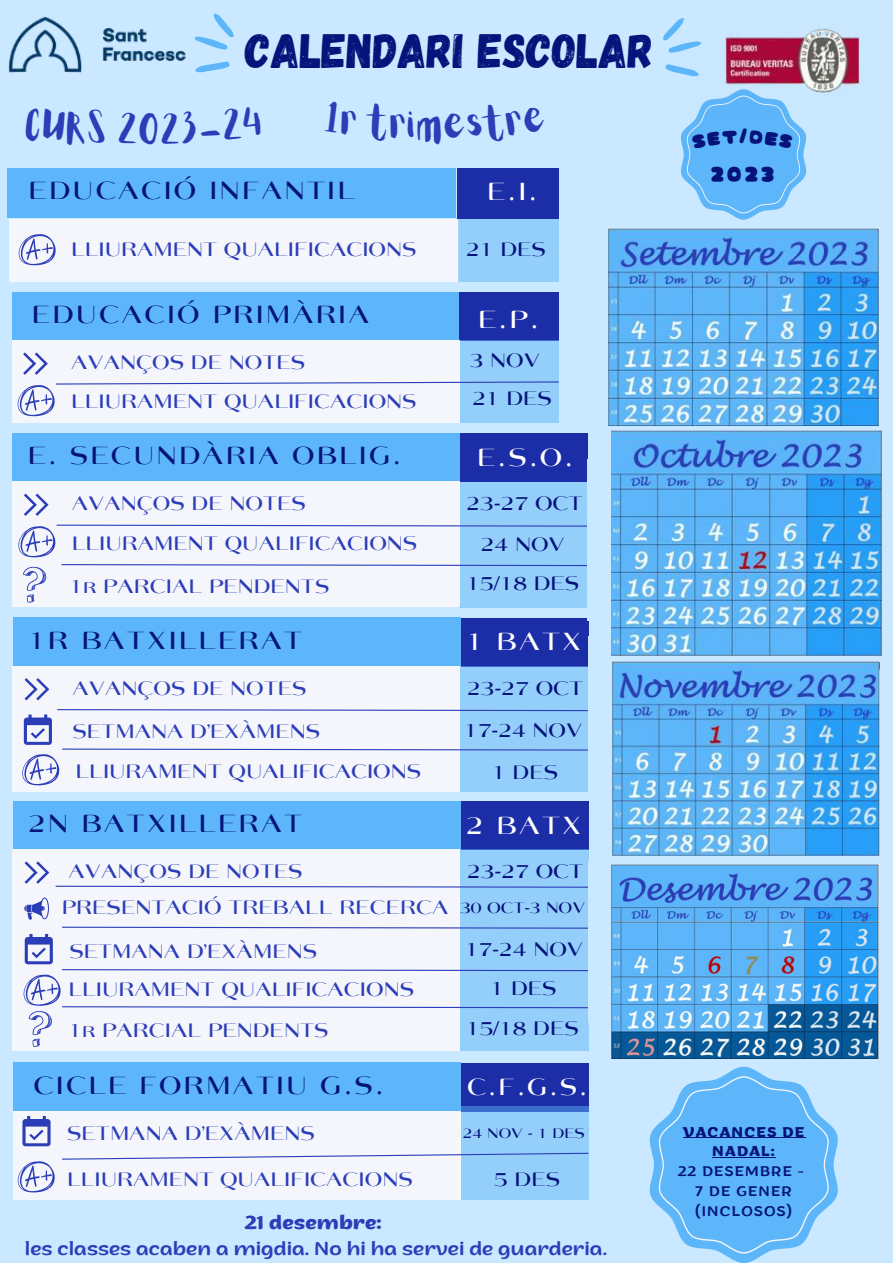
<style>
.page{position:relative;width:893px;height:1264px;background:#fff}
.page>*{position:absolute;margin:0;border:0;box-sizing:border-box;transform-origin:0 0}
.t1{font:48.15px "Gagalin";color:#05137b}
.t2{font:35.25px "Aloja Extended";color:#2c3db8}
.t3{font:26.85px "Angelica";letter-spacing:.08em;color:#05137b}
.t4{font:26.85px "Angelica";letter-spacing:.08em;color:#fff}
.t5{font:25.35px "Angelica";color:#fff}
.t6{font:21px "Angelica";color:#2c3db8}
.t7{font:21px "Angelica";color:#05137b}
.t8{font:19.95px "Ame Chan Pop Maru TTF";color:#05137b}
.t9{font:19.2px "Ame Chan Pop Maru TTF";color:#05137b}
.t10{font:18.9px "ZT Arturo";color:#2c3db8}
.t11{font:700 18.9px "ZT Arturo";color:#2c3db8}
.t12{font:15px "Angelica";color:#05137b}
.t13{font:14.25px/19.8px "ZT Arturo";letter-spacing:.08em;color:#05137b;text-align:center}
.t14{font:700 14.25px/19.8px "ZT Arturo";letter-spacing:.08em;color:#05137b;text-align:center}
.s1{font-size:16.5px;color:#05137b}
</style>
<div class="page">
<div style="left:0;top:0;width:892px;height:1262px;background:#cae8ff"></div>
<div style="left:12px;top:292px;width:447px;height:48px;background:#5cb6f9"></div>
<div style="left:459px;top:292px;width:100px;height:49px;background:#1c2da8"></div>
<svg style="left:663px;top:18px;width:26px;height:58px"></svg>
<svg style="left:194px;top:13px;width:40px;height:59px"></svg>
<div style="left:458px;top:341px;width:101px;height:82px;background:#94cffc"></div>
<div style="left:12px;top:341px;width:447px;height:82px;background:#f4f6fc"></div>
<svg style="left:23px;top:352px;width:25px;height:23px"></svg>
<img style="left:8px;top:17px;width:178px;height:56px">
<img style="left:689px;top:28px;width:171px;height:66px">
<svg style="left:17px;top:381px;width:542px;height:35px"></svg>
<div style="left:9px;top:219px;width:449px;height:63px;background:#f4f6fc"></div>
<div style="left:458px;top:219px;width:101px;height:62px;background:#94cffc"></div>
<div style="left:7px;top:168px;width:449px;height:50px;background:#5cb6f9"></div>
<div style="left:457px;top:168px;width:102px;height:51px;background:#1c2da8"></div>
<svg style="left:18px;top:234px;width:38px;height:31px"></svg>
<div style="left:13px;top:617px;width:448px;height:49px;background:#5cb6f9"></div>
<div style="left:461px;top:617px;width:127px;height:49px;background:#1c2da8"></div>
<div style="left:460px;top:666px;width:128px;height:126px;background:#94cffc"></div>
<div style="left:12px;top:666px;width:448px;height:125px;background:#f4f6fc"></div>
<svg style="left:25px;top:678px;width:24px;height:22px"></svg>
<svg style="left:22px;top:709px;width:566px;height:76px"></svg>
<div style="left:13px;top:1062px;width:448px;height:49px;background:#5cb6f9"></div>
<div style="left:461px;top:1062px;width:127px;height:49px;background:#1c2da8"></div>
<svg style="left:461px;top:1106px;width:127px;height:93px;background:#8dc8f8"></svg>
<div style="left:13px;top:1111px;width:448px;height:89px;background:#f4f6fc"></div>
<svg style="left:62px;top:1152px;width:527px;height:8px"></svg>
<svg style="left:17px;top:1161px;width:38px;height:31px"></svg>
<svg style="left:22px;top:1116px;width:29px;height:30px"></svg>
<div style="left:12px;top:433px;width:448px;height:48px;background:#5cb6f9"></div>
<div style="left:460px;top:433px;width:127px;height:49px;background:#1c2da8"></div>
<div style="left:459px;top:482px;width:128px;height:126px;background:#94cffc"></div>
<div style="left:12px;top:481px;width:447px;height:126px;background:#f4f6fc"></div>
<svg style="left:23px;top:566px;width:24px;height:36px"></svg>
<svg style="left:24px;top:493px;width:25px;height:23px"></svg>
<svg style="left:18px;top:524px;width:569px;height:33px"></svg>
<svg style="left:61px;top:563px;width:526px;height:3px"></svg>
<div style="left:587px;top:459px;width:63px;height:162px;background:#cae8ff"></div>
<div style="left:13px;top:801px;width:448px;height:48px;background:#5cb6f9"></div>
<div style="left:461px;top:801px;width:127px;height:48px;background:#1c2da8"></div>
<div style="left:460px;top:849px;width:128px;height:202px;background:#94cffc"></div>
<div style="left:12px;top:849px;width:448px;height:201px;background:#f4f6fc"></div>
<svg style="left:24px;top:897px;width:25px;height:23px"></svg>
<svg style="left:25px;top:861px;width:563px;height:27px"></svg>
<svg style="left:23px;top:926px;width:566px;height:120px"></svg>
<div style="left:588px;top:861px;width:62px;height:162px;background:#cae8ff"></div>
<svg style="left:649px;top:1066px;width:189px;height:196px"></svg>
<hr style="left:683px;top:1137px;width:122px;height:1px;background:#05137b">
<hr style="left:712px;top:1157px;width:64px;height:1px;background:#05137b">
<img style="left:608px;top:228px;width:270px;height:197px">
<img style="left:611px;top:430px;width:269px;height:225px">
<img style="left:612px;top:661px;width:267px;height:195px">
<img style="left:611px;top:864px;width:267px;height:194px">
<svg style="left:681px;top:89px;width:126px;height:131px"></svg>
<h2 class="t2" style="left:140px;top:111px;width:23px">0</h2>
<h1 class="t1" style="left:245px;top:21px;width:410px">CALENDARI ESCOLAR</h1>
<h2 class="t2" style="left:417px;top:105px;width:28px">m</h2>
<p class="t3" style="left:29px;top:173px;width:328px">EDUCACIÓ INFANTIL</p>
<p class="t4" style="left:487px;top:173px;width:52px">E.I.</p>
<p class="t6" style="left:71px;top:234px;width:347px">LLIURAMENT QUALIFICACIONS</p>
<p class="t7" style="left:466px;top:235px;width:81px">21 DES</p>
<p class="t3" style="left:32px;top:296px;width:339px">EDUCACIÓ PRIMÀRIA</p>
<p class="t4" style="left:478px;top:301px;width:62px">E.P.</p>
<p class="t6" style="left:71px;top:348px;width:236px">AVANÇOS DE NOTES</p>
<p class="t7" style="left:469px;top:346px;width:72px">3 NOV</p>
<p class="t6" style="left:71px;top:387px;width:347px">LLIURAMENT QUALIFICACIONS</p>
<p class="t7" style="left:472px;top:384px;width:81px">21 DES</p>
<p class="t3" style="left:28px;top:437px;width:375px">E. SECUNDÀRIA OBLIG.</p>
<p class="t4" style="left:477px;top:439px;width:97px">E.S.O.</p>
<p class="t6" style="left:72px;top:489px;width:236px">AVANÇOS DE NOTES</p>
<p class="t7" style="left:466px;top:489px;width:117px">23-27 OCT</p>
<p class="t6" style="left:72px;top:529px;width:347px">LLIURAMENT QUALIFICACIONS</p>
<p class="t7" style="left:481px;top:530px;width:85px">24 NOV</p>
<p class="t6" style="left:69px;top:572px;width:261px">1r PARCIAL PENDENTS</p>
<p class="t7" style="left:466px;top:569px;width:114px">15/18 DES</p>
<p class="t3" style="left:28px;top:622px;width:275px">1R BATXILLERAT</p>
<p class="t4" style="left:466px;top:623px;width:117px">1 BATX</p>
<p class="t6" style="left:72px;top:673px;width:236px">AVANÇOS DE NOTES</p>
<p class="t7" style="left:467px;top:673px;width:117px">23-27 OCT</p>
<p class="t6" style="left:72px;top:717px;width:249px">SETMANA D’EXÀMENS</p>
<p class="t7" style="left:464px;top:715px;width:120px">17-24 NOV</p>
<p class="t6" style="left:76px;top:757px;width:347px">LLIURAMENT QUALIFICACIONS</p>
<p class="t7" style="left:492px;top:757px;width:67px">1 DES</p>
<p class="t3" style="left:28px;top:805px;width:275px">2N BATXILLERAT</p>
<p class="t4" style="left:466px;top:806px;width:117px">2 BATX</p>
<p class="t6" style="left:68px;top:857px;width:236px">AVANÇOS DE NOTES</p>
<p class="t7" style="left:467px;top:857px;width:117px">23-27 OCT</p>
<p class="t6" style="left:62px;top:893px;width:525px">PRESENTACIÓ TREBALL RECERCA <span class="s1">30 OCT-3 NOV</span></p>
<p class="t6" style="left:69px;top:937px;width:249px">SETMANA D’EXÀMENS</p>
<p class="t7" style="left:465px;top:935px;width:120px">17-24 NOV</p>
<p class="t6" style="left:68px;top:974px;width:347px">LLIURAMENT QUALIFICACIONS</p>
<p class="t7" style="left:490px;top:974px;width:67px">1 DES</p>
<p class="t6" style="left:68px;top:1016px;width:261px">1r PARCIAL PENDENTS</p>
<p class="t7" style="left:466px;top:1013px;width:114px">15/18 DES</p>
<p class="t3" style="left:33px;top:1066px;width:352px">CICLE FORMATIU G.S.</p>
<p class="t5" style="left:467px;top:1069px;width:122px">C.F.G.S.</p>
<p class="t6" style="left:67px;top:1118px;width:249px">SETMANA D’EXÀMENS</p>
<p class="t12" style="left:463px;top:1122px;width:124px">24 NOV - 1 DES</p>
<p class="t6" style="left:67px;top:1165px;width:347px">LLIURAMENT QUALIFICACIONS</p>
<p class="t7" style="left:494px;top:1164px;width:67px">5 DES</p>
<p class="t11" style="left:245px;top:1209px;width:138px">21 desembre:</p>
<p class="t10" style="left:25px;top:1235px;width:583px">les classes acaben a migdia. No hi ha servei de guarderia.</p>
<p class="t9" style="left:739px;top:126px;width:10px">/</p>
<p class="t8" style="left:710px;top:164px;width:66px">2023</p>
<p class="t14" style="left:683px;top:1121px;width:123px">VACANCES DE<br>NADAL:</p>
<p class="t13" style="left:678px;top:1161px;width:128px">22 DESEMBRE -<br>7 DE GENER (INCLOSOS)</p>
</div>
